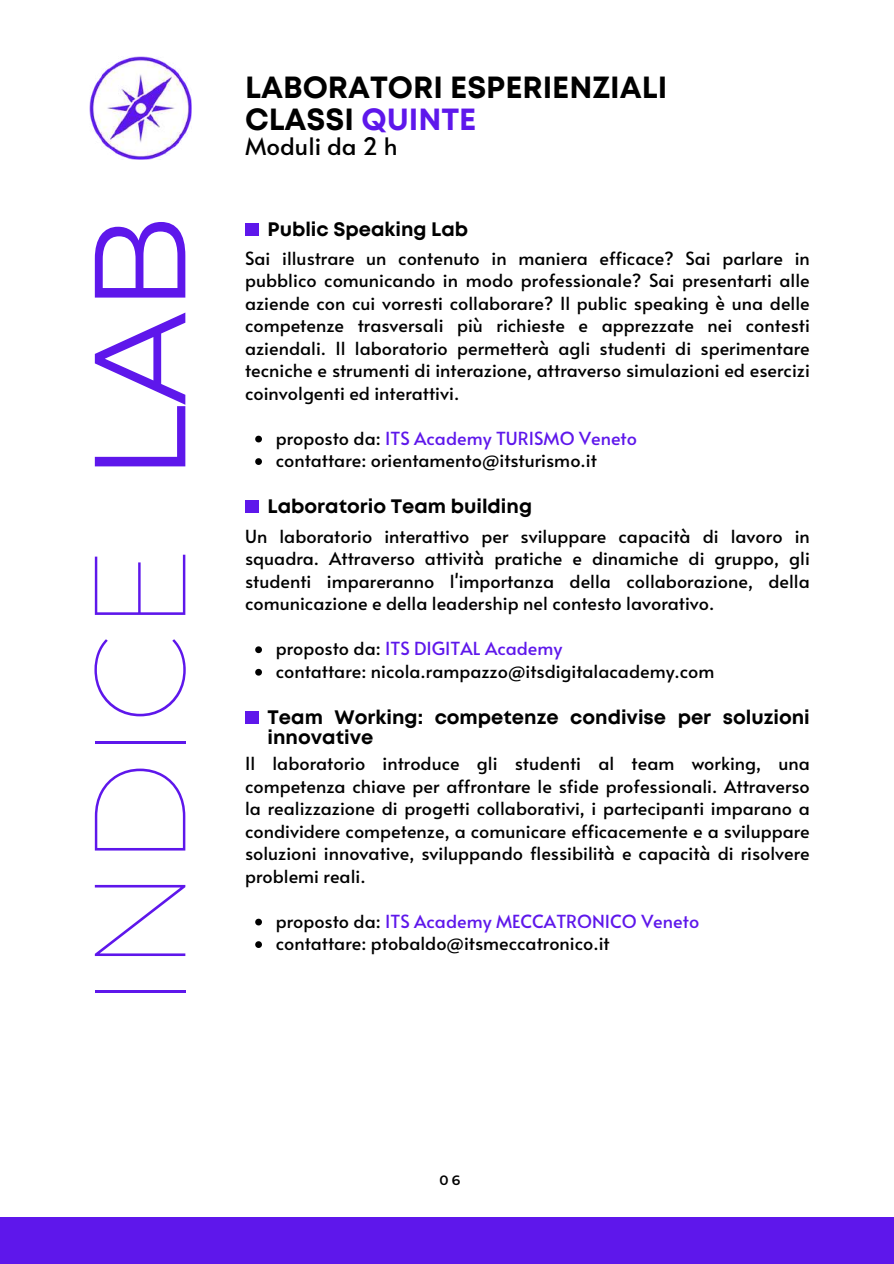
<style>
.page{position:relative;width:894px;height:1264px;background:#fff}
.page>*{position:absolute;margin:0;border:0;box-sizing:border-box;transform-origin:0 0}
.t1{font:100 129.15px "Montserrat";color:#5e17eb}
.t2{font:700 30.6px/32.7px "Mont";color:#000}
.t3{font:24px "Alata";color:#000}
.t4{font:700 19.5px/20.2px "Mont";color:#000}
.t5{font:18px/22.5px "Alata";color:#000;text-align:justify}
.t6{font:600 13.5px "Montserrat";color:#000001}
.s1{font-weight:400}
.s2{color:#5e17eb}
</style>
<div class="page">
<div style="left:0;top:1217px;width:893px;height:46px;background:#5e17eb"></div>
<img style="left:89px;top:57px;width:103px;height:102px">
<svg style="left:255px;top:646px;width:7px;height:7px"></svg>
<svg style="left:255px;top:669px;width:7px;height:6px"></svg>
<svg style="left:255px;top:435px;width:7px;height:7px"></svg>
<svg style="left:255px;top:458px;width:7px;height:7px"></svg>
<svg style="left:255px;top:918px;width:7px;height:7px"></svg>
<svg style="left:255px;top:941px;width:7px;height:7px"></svg>
<div style="left:245px;top:223px;width:13px;height:12px;background:#5e17eb"></div>
<div style="left:245px;top:500px;width:13px;height:12px;background:#5e17eb"></div>
<div style="left:245px;top:711px;width:13px;height:12px;background:#5e17eb"></div>
<h1 class="t1" style="left:60px;top:1010px;width:796px;rotate:-90deg">INDICE <span class="s1">LAB</span></h1>
<h2 class="t2" style="left:245px;top:73px;width:423px">LABORATORI ESPERIENZIALI<br>CLASSI <span class="s2">QUINTE</span></h2>
<h3 class="t3" style="left:245px;top:129px;width:154px">Moduli da 2 h</h3>
<p class="t4" style="left:267px;top:221px;width:202px">Public Speaking Lab</p>
<p class="t5" style="left:245px;top:246px;width:566px">Sai illustrare un contenuto in maniera efficace? Sai parlare in pubblico comunicando in modo professionale? Sai presentarti alle aziende con cui vorresti collaborare? Il public speaking è una delle competenze trasversali più richieste e apprezzate nei contesti aziendali. Il laboratorio permetterà agli studenti di sperimentare tecniche e strumenti di interazione, attraverso simulazioni ed esercizi coinvolgenti ed interattivi.</p>
<p class="t5" style="left:275px;top:426px;width:363px">proposto da: <span class="s2">ITS Academy TURISMO Veneto </span>contattare: orientamento@itsturismo.it</p>
<p class="t4" style="left:267px;top:497px;width:266px">Laboratorio Team building</p>
<p class="t5" style="left:245px;top:524px;width:566px">Un laboratorio interattivo per sviluppare capacità di lavoro in squadra. Attraverso attività pratiche e dinamiche di gruppo, gli studenti impareranno l'importanza della collaborazione, della comunicazione e della leadership nel contesto lavorativo.</p>
<p class="t5" style="left:275px;top:636px;width:440px">proposto da: <span class="s2">ITS DIGITAL Academy<br></span>contattare: nicola.rampazzo@itsdigitalacademy.com</p>
<p class="t4" style="left:267px;top:708px;width:543px">Team Working: competenze condivise per soluzioni innovative</p>
<p class="t5" style="left:245px;top:751px;width:566px">Il laboratorio introduce gli studenti al team working, una competenza chiave per affrontare le sfide professionali. Attraverso la realizzazione di progetti collaborativi, i partecipanti imparano a condividere competenze, a comunicare efficacemente e a sviluppare soluzioni innovative, sviluppando flessibilità e capacità di risolvere problemi reali.</p>
<p class="t5" style="left:275px;top:909px;width:425px">proposto da: <span class="s2">ITS Academy MECCATRONICO Veneto </span>contattare: ptobaldo@itsmeccatronico.it</p>
<p class="t6" style="left:439px;top:1171px;width:22px">06</p>
</div>
